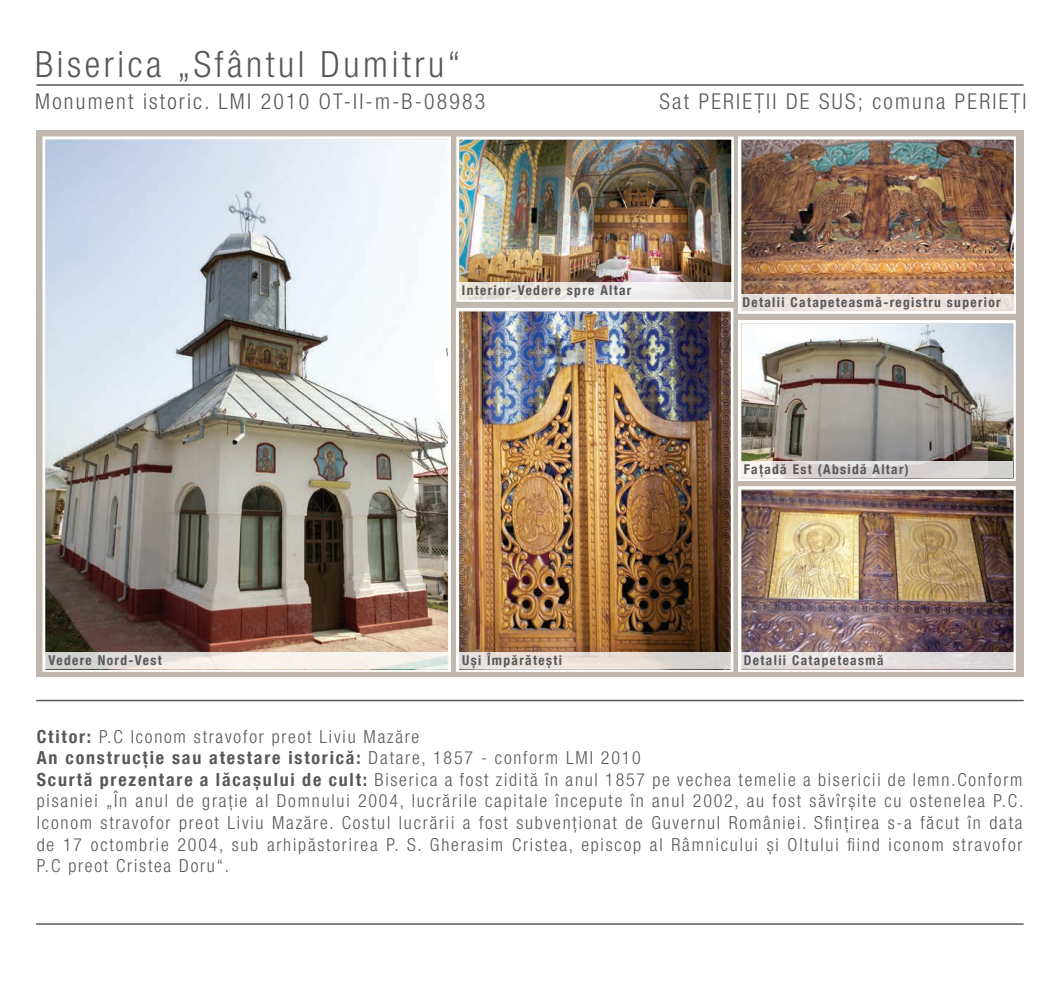
<style>
.page{position:relative;width:1060px;height:992px;background:#fff}
.page>*{position:absolute;margin:0;border:0;box-sizing:border-box;transform-origin:0 0}
.t1{font:300 condensed 36.15px "Helvetica Neue LT Com";letter-spacing:.1em;color:#57585a}
.t2{font:300 condensed 21.9px "Helvetica Neue LT Com";letter-spacing:.1em;color:#57585a}
.t3{font:300 condensed 18px/21.6px "Helvetica Neue LT Com";letter-spacing:.1em;color:#57585a}
.t4{font:700 condensed 13.5px "Helvetica Neue LT Com";letter-spacing:.1em;color:#57585a}
.s1{font-weight:700}
</style>
<div class="page">
<hr style="left:36px;top:84px;width:988px;height:2px;background:#57585a">
<hr style="left:36px;top:700px;width:988px;height:1px;background:#57585a">
<hr style="left:36px;top:923px;width:988px;height:2px;background:#57585a">
<img style="left:36px;top:84px;width:977px;height:593px">
<svg style="left:45px;top:652px;width:403px;height:17px;background:#ece8e3"></svg>
<div style="left:459px;top:652px;width:271px;height:17px;background:linear-gradient(to right,#efe6de,#d9d4ce)"></div>
<svg style="left:741px;top:652px;width:273px;height:17px;background:#e4dede"></svg>
<svg style="left:741px;top:461px;width:272px;height:17px;background:#ddd8d7"></svg>
<svg style="left:459px;top:282px;width:273px;height:17px;background:#e7e2e0"></svg>
<div style="left:741px;top:294px;width:273px;height:17px;background:#ece3dd"></div>
<h1 class="t1" style="left:35px;top:43px;width:427px">Biserica „Sfântul Dumitru“</h1>
<p class="t2" style="left:35px;top:89px;width:452px">Monument istoric. LMI 2010 OT-II-m-B-08983</p>
<p class="t2" style="left:660px;top:89px;width:368px">Sat PERIEȚII DE SUS; comuna PERIEȚI</p>
<p class="t4" style="left:462px;top:282px;width:171px">Interior-Vedere spre Altar</p>
<p class="t4" style="left:742px;top:294px;width:260px">Detalii Catapeteasmă-registru superior</p>
<p class="t4" style="left:744px;top:461px;width:167px">Fațadă Est (Absidă Altar)</p>
<p class="t4" style="left:48px;top:652px;width:115px">Vedere Nord-Vest</p>
<p class="t4" style="left:462px;top:652px;width:101px">Uși Împărătești</p>
<p class="t4" style="left:744px;top:652px;width:141px">Detalii Catapeteasmă</p>
<p class="t3" style="left:37px;top:725px;width:988px"><span class="s1">Ctitor:</span> P.C Iconom stravofor preot Liviu Mazăre<br><span class="s1">An construcție sau atestare istorică:</span> Datare, 1857 - conform LMI 2010<br><span class="s1">Scurtă prezentare a lăcașului de cult:</span> Biserica a fost zidită în anul 1857 pe vechea temelie a bisericii de lemn.Conform pisaniei „În anul de grație al Domnului 2004, lucrările capitale începute în anul 2002, au fost săvîrșite cu ostenelea P.C.<br>Iconom stravofor preot Liviu Mazăre. Costul lucrării a fost subvenționat de Guvernul României. Sfințirea s-a făcut în data de 17 octombrie 2004, sub arhipăstorirea P. S. Gherasim Cristea, episcop al Râmnicului și Oltului fiind iconom stravofor P.C preot Cristea Doru“.</p>
</div>
